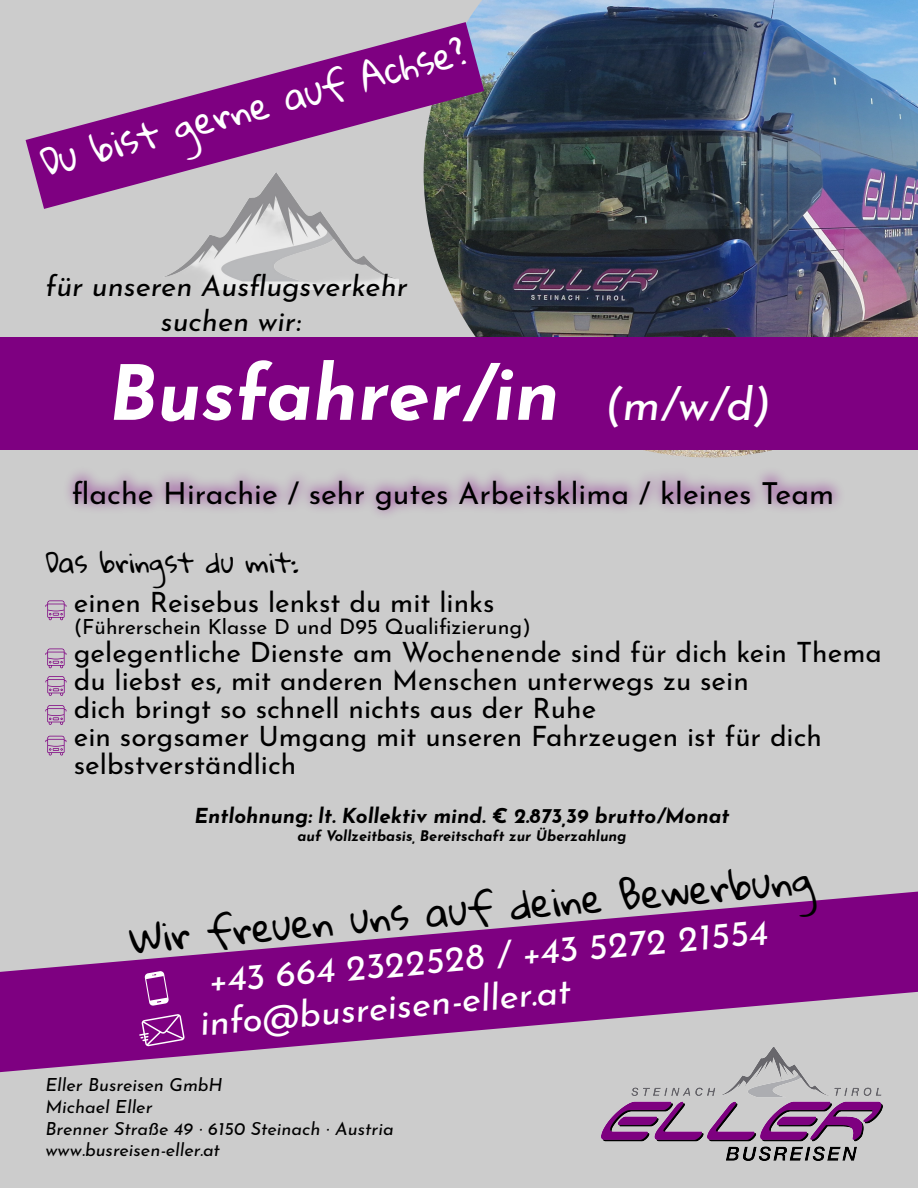
<style>
.page{position:relative;width:918px;height:1188px;background:#ccc}
.page>*{position:absolute;margin:0;border:0;box-sizing:border-box;transform-origin:0 0}
.t1{font:italic 700 75.75px "Josefin Sans";color:#fff}
.t2{font:37.95px "Gloria Hallelujah";color:#000}
.t3{font:italic 36.45px/41.5px "Josefin Sans";color:#fff}
.t4{font:35.7px "Gloria Hallelujah";color:#fff}
.t5{font:30.3px "Josefin Sans";color:#000}
.t6{font:italic 28.95px/34.8px "Josefin Sans";color:#000;text-align:center}
.t7{font:28.05px/28px "Josefin Sans";color:#000}
.t8{font:26.55px "Gloria Hallelujah";color:#000}
.t9{font:20.85px "Josefin Sans";color:#000}
.t10{font:italic 700 20.55px "Josefin Sans";color:#000}
.t11{font:italic 18px/21.6px "Josefin Sans";color:#000}
.t12{font:italic 700 14.55px "Josefin Sans";color:#000}
.s1{font-weight:400;font-size:45.75px}
.s2{font-size:21.45px}
</style>
<div class="page">
<img style="left:424px;top:0;width:494px;height:458px">
<svg style="left:26px;top:22px;width:458px;height:187px;background:#9f6ca1"></svg>
<img style="left:155px;top:173px;width:243px;height:117px">
<div style="left:0;top:338px;width:918px;height:112px;background:#7e0081"></div>
<svg style="left:0;top:892px;width:918px;height:180px;background:#9f56a0"></svg>
<svg style="left:139px;top:1014px;width:46px;height:32px"></svg>
<svg style="left:144px;top:971px;width:25px;height:35px"></svg>
<img style="left:31px;top:450px;width:846px;height:82px">
<img style="left:602px;top:1047px;width:281px;height:114px">
<svg style="left:45px;top:649px;width:21px;height:19px"></svg>
<svg style="left:45px;top:600px;width:21px;height:20px"></svg>
<svg style="left:45px;top:676px;width:22px;height:20px"></svg>
<svg style="left:45px;top:705px;width:21px;height:20px"></svg>
<svg style="left:45px;top:736px;width:21px;height:20px"></svg>
<p class="t4" style="left:37px;top:145px;width:439px;rotate:-15deg">Du bist gerne auf Achse?</p>
<p class="t6" style="left:45px;top:266px;width:364px">für unseren Ausflugsverkehr suchen wir:</p>
<h1 class="t1" style="left:109px;top:328px;width:663px">Busfahrer/in <span class="s1">(m/w/d)</span></h1>
<p class="t5" style="left:72px;top:468px;width:764px">flache Hirachie / sehr gutes Arbeitsklima / kleines Team</p>
<p class="t8" style="left:45px;top:548px;width:255px">Das bringst du mit:</p>
<p class="t7" style="left:74px;top:585px;width:422px">einen Reisebus lenkst du mit links</p>
<p class="t9" style="left:74px;top:609px;width:458px">(Führerschein Klasse D u<span class="s2">nd D95 Qualifizierung</span>)</p>
<p class="t7" style="left:74px;top:634px;width:810px">gelegentliche Dienste am Wochenende sind für dich kein Thema du liebst es, mit anderen Menschen unterwegs zu sein<br>dich bringt so schnell nichts aus der Ruhe<br>ein sorgsamer Umgang mit unseren Fahrzeugen ist für dich selbstverständlich</p>
<p class="t10" style="left:194px;top:799px;width:537px">Entlohnung: lt. Kollektiv mind. € 2.873,39 brutto/Monat</p>
<p class="t12" style="left:297px;top:823px;width:331px">auf Vollzeitbasis, Bereitschaft zur Überzahlung</p>
<h2 class="t2" style="left:128px;top:918px;width:687px;rotate:-5deg">Wir freuen uns auf deine Bewerbung</h2>
<p class="t3" style="left:194px;top:957px;width:575px;text-indent:11px;rotate:-5deg">+43 664 2322528 / +43 5272 21554 info@busreisen-eller.at</p>
<p class="t11" style="left:45px;top:1073px;width:350px">Eller Busreisen GmbH<br>Michael Eller<br>Brenner Straße 49 · 6150 Steinach · Austria www.busreisen-eller.at</p>
</div>
